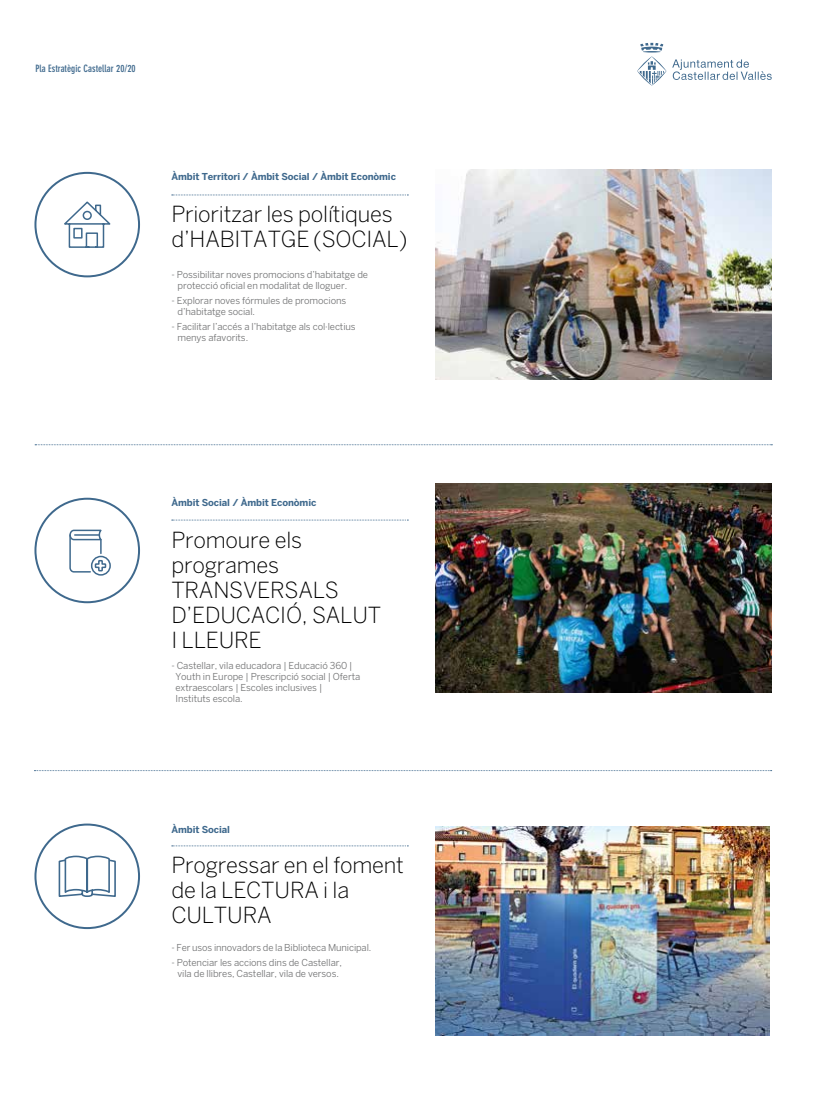
<style>
.page{position:relative;width:820px;height:1106px;background:#fff}
.page>*{position:absolute;margin:0;border:0;box-sizing:border-box;transform-origin:0 0}
.t1{font:300 22px/25px "Benton Sans";letter-spacing:-.01em;color:#000}
.t2{font:700 condensed 10px "DIN Neuzeit Grotesk";letter-spacing:.005em;color:#3f698d}
.t3{font:9.5px/11px "Benton Sans";letter-spacing:-.01em;color:#707172}
.t4{font:700 9.5px "Benton Sans";letter-spacing:-.01em;color:#3f698d}
</style>
<div class="page">
<svg style="left:637px;top:43px;width:134px;height:43px"></svg>
<img style="left:435px;top:169px;width:336px;height:210px">
<img style="left:435px;top:483px;width:336px;height:210px">
<img style="left:435px;top:826px;width:333px;height:209px">
<svg style="left:35px;top:444px;width:737px;height:1px"></svg>
<svg style="left:34px;top:770px;width:737px;height:1px"></svg>
<svg style="left:172px;top:195px;width:236px;height:1px"></svg>
<svg style="left:172px;top:519px;width:236px;height:1px"></svg>
<svg style="left:172px;top:845px;width:236px;height:1px"></svg>
<div style="left:34px;top:172px;width:106px;height:105px;border:2px solid #3f698d;border-radius:50%"></div>
<svg style="left:64px;top:201px;width:47px;height:47px"></svg>
<div style="left:34px;top:497px;width:106px;height:106px;border:2px solid #3f698d;border-radius:50%"></div>
<div style="left:91px;top:555px;width:20px;height:20px;border:2px solid #3f698d;border-radius:50%"></div>
<svg style="left:69px;top:529px;width:38px;height:44px"></svg>
<div style="left:34px;top:823px;width:106px;height:106px;border:2px solid #3f698d;border-radius:50%"></div>
<svg style="left:58px;top:855px;width:58px;height:42px"></svg>
<p class="t2" style="left:35px;top:62px;width:102px">Pla Estratègic Castellar 20/20</p>
<p class="t4" style="left:171px;top:171px;width:226px">Àmbit Territori / Àmbit Social / Àmbit Econòmic</p>
<h1 class="t1" style="left:171px;top:201px;width:237px">Prioritzar les polítiques d’HABITATGE (SOCIAL)</h1>
<p class="t3" style="left:177px;top:268px;width:192px;text-indent:-6px">- Possibilitar noves promocions d’habitatge de protecció oficial en modalitat de lloguer.</p>
<p class="t3" style="left:177px;top:294px;width:170px;text-indent:-6px">- Explorar noves fórmules de promocions d’habitatge social.</p>
<p class="t3" style="left:177px;top:320px;width:180px;text-indent:-6px">- Facilitar l’accés a l’habitatge als col·lectius menys afavorits.</p>
<p class="t4" style="left:171px;top:496px;width:146px">Àmbit Social / Àmbit Econòmic</p>
<h1 class="t1" style="left:171px;top:527px;width:195px">Promoure els programes<br>TRANSVERSALS<br>D’EDUCACIÓ, SALUT<br>I LLEU RE</h1>
<p class="t3" style="left:175px;top:659px;width:186px;text-indent:-4px">- Castellar, vila educadora | Educació 360 | Youth in Europe | Prescripció social | Oferta extraescolars | Escoles inclusives |<br>Instituts escola.</p>
<p class="t4" style="left:171px;top:824px;width:60px">Àmbit Social</p>
<h1 class="t1" style="left:171px;top:852px;width:234px">Progressar en el foment de la LECTU RA i la<br>CU LTU RA</h1>
<p class="t3" style="left:171px;top:942px;width:201px">- Fer usos innovadors de la Biblioteca Municipal.</p>
<p class="t3" style="left:171px;top:957px;width:172px;text-align:center">- Potenciar les accions dins de Castellar, vila de llibres, Castellar, vila de versos.</p>
</div>
